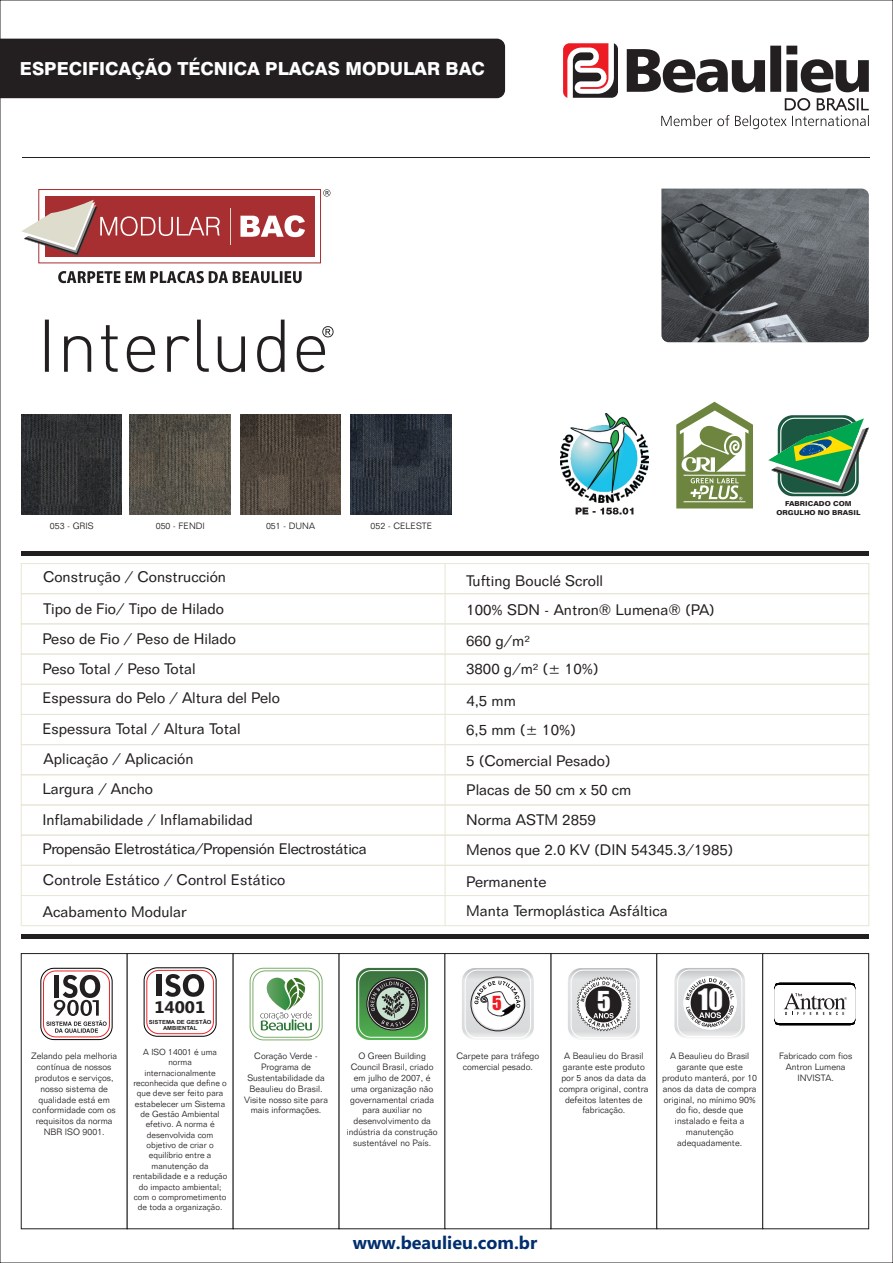
<style>
.page{position:relative;width:893px;height:1263px;background:#fff}
.page>*{position:absolute;margin:0;border:0;box-sizing:border-box;transform-origin:0 0}
.t1{font:27.3px "Impact";color:#fff}
.t2{font:25.35px "Impact";color:#fff}
.t3{font:800 18px "Swiss 721 BT";color:#fff}
.t4{font:700 18px "Ebrima";color:#002e6e}
.t5{font:17.85px "Impact";color:#ed1c24}
.t6{font:700 16.8px "Ebrima";color:#231f20;scale:1.05 1}
.t7{font:15px/30px "Folio BT";color:#231f20}
.t8{font:15px/31px "Folio BT";letter-spacing:-.02em;color:#231f20}
.t9{font:300 9px/10.8px "Folio BT";color:#231f20;text-align:center}
.t10{font:300 8.7px/10.4px "Folio BT";color:#231f20;text-align:center}
.t11{font:700 6.9px/8.2px "Folio BT";color:#231f20;text-align:center}
.t12{font:700 5.7px/6.3px "Arial";color:#231f20;text-align:center;scale:1.05 1}
</style>
<div class="page">
<div style="left:45px;top:196px;width:270px;height:60px;background:#a82f31"></div>
<div style="left:39px;top:189px;width:282px;height:74px;border:1px solid #a82f31"></div>
<svg style="left:240px;top:215px;width:65px;height:22px"></svg>
<hr style="left:231px;top:208px;width:1px;height:37px;background:#dedccc">
<svg style="left:21px;top:200px;width:199px;height:56px"></svg>
<svg style="left:323px;top:189px;width:7px;height:8px"></svg>
<svg style="left:58px;top:271px;width:244px;height:12px"></svg>
<svg style="left:563px;top:43px;width:55px;height:55px"></svg>
<svg style="left:627px;top:46px;width:242px;height:83px"></svg>
<hr style="left:21px;top:552px;width:848px;height:4px;background:#231f20">
<div style="left:21px;top:934px;width:848px;height:5px;background:#231f20"></div>
<hr style="left:445px;top:563px;width:1px;height:363px;background:#e8e6d5">
<div style="left:21px;top:835px;width:848px;height:31px;border:1px solid #e8e6d5"></div>
<div style="left:21px;top:774px;width:848px;height:31px;border:1px solid #e8e6d5"></div>
<div style="left:21px;top:654px;width:848px;height:31px;border:1px solid #e8e6d5"></div>
<div style="left:21px;top:593px;width:848px;height:31px;border:1px solid #e8e6d5"></div>
<div style="left:21px;top:865px;width:848px;height:31px;border:1px solid #e8e6d5"></div>
<div style="left:21px;top:804px;width:848px;height:31px;border:1px solid #e8e6d5"></div>
<div style="left:21px;top:744px;width:848px;height:31px;border:1px solid #e8e6d5"></div>
<div style="left:21px;top:684px;width:848px;height:31px;border:1px solid #e8e6d5"></div>
<div style="left:21px;top:623px;width:848px;height:31px;border:1px solid #e8e6d5"></div>
<div style="left:21px;top:563px;width:848px;height:31px;border:1px solid #e8e6d5"></div>
<div style="left:21px;top:895px;width:848px;height:31px;border:1px solid #e8e6d5"></div>
<div style="left:2px;top:39px;width:503px;height:59px;background:#231f20"></div>
<hr style="left:23px;top:157px;width:847px;height:1px;background:#231f20">
<img style="left:661px;top:189px;width:208px;height:153px">
<img style="left:21px;top:414px;width:101px;height:101px">
<img style="left:130px;top:414px;width:100px;height:101px">
<img style="left:240px;top:414px;width:101px;height:101px">
<img style="left:351px;top:414px;width:100px;height:101px">
<svg style="left:45px;top:320px;width:289px;height:52px"></svg>
<svg style="left:21px;top:953px;width:848px;height:276px"></svg>
<svg style="left:778px;top:415px;width:81px;height:81px"></svg>
<svg style="left:768px;top:418px;width:101px;height:75px"></svg>
<svg style="left:676px;top:402px;width:77px;height:106px"></svg>
<img style="left:560px;top:413px;width:89px;height:89px">
<svg style="left:576px;top:507px;width:57px;height:7px"></svg>
<h3 class="t3" style="left:20px;top:61px;width:467px">ESPECIFICAÇÃO TÉCNICA PLACAS MODULAR BAC</h3>
<p class="t9" style="left:50px;top:521px;width:45px">053 - GRIS</p>
<p class="t9" style="left:156px;top:521px;width:51px">050 - FENDI</p>
<p class="t9" style="left:266px;top:521px;width:51px">051 - DUNA</p>
<p class="t9" style="left:371px;top:521px;width:63px">052 - CELESTE</p>
<h3 class="t7" style="left:43px;top:564px;width:185px">Construção / Construcción</h3>
<h3 class="t7" style="left:42px;top:595px;width:195px">Tipo de Fio/ Tipo de Hilado<br>Peso de Fio / Peso de Hilado<br>Peso Total / Peso Total</h3>
<h3 class="t7" style="left:466px;top:567px;width:139px">Tufting Bouclé Scroll</h3>
<h3 class="t7" style="left:466px;top:596px;width:250px">100% SDN - Antron® Lumena® (PA)</h3>
<h3 class="t7" style="left:466px;top:627px;width:134px;line-height:28.8px">660 g/m²<br>3800 g/m² (± 10%)</h3>
<h3 class="t7" style="left:42px;top:684px;width:239px">Espessura do Pelo / Altura del Pelo</h3>
<h3 class="t7" style="left:466px;top:687px;width:51px">4,5 mm</h3>
<h3 class="t7" style="left:42px;top:714px;width:212px;line-height:30.5px">Espessura Total / Altura Total<br>Aplicação / Aplicación<br>Largura / Ancho<br>Inflamabilidade / Inflamabilidad</h3>
<h3 class="t8" style="left:42px;top:835px;width:326px">Propensão Eletrostática/Propensión Electrostática<br>Controle Estático / Control Estático</h3>
<h3 class="t7" style="left:466px;top:716px;width:269px">6,5 mm (± 10%)<br>5 (Comercial Pesado)<br>Placas de 50 cm x 50 cm<br>Norma ASTM 2859<br>Menos que 2.0 KV (DIN 54345.3/1985)</h3>
<h3 class="t7" style="left:466px;top:868px;width:82px">Permanente</h3>
<h3 class="t7" style="left:43px;top:898px;width:145px">Acabamento Modular</h3>
<h3 class="t7" style="left:466px;top:897px;width:203px">Manta Termoplástica Asfáltica</h3>
<p class="t11" style="left:776px;top:500px;width:85px">FABRICADO COM<br>ORGULHO NO BRASIL</p>
<h1 class="t1" style="left:698px;top:988px;width:27px">10</h1>
<h3 class="t5" style="left:492px;top:995px;width:11px">5</h3>
<h2 class="t2" style="left:597px;top:991px;width:15px">5</h2>
<h3 class="t6" style="left:154px;top:1000px;width:50px">14001</h3>
<p class="t10" style="left:133px;top:1047px;width:96px">A ISO 14001 é uma norma internacionalmente reconhecida que define o que deve ser feito para estabelecer um Sistema de Gestão Ambiental efetivo. A norma é desenvolvida com objetivo de criar o equilíbrio entre a manutenção da rentabilidade e a redução do impacto ambiental; com o comprometimento de toda a organização.</p>
<p class="t12" style="left:149px;top:1019px;width:61px">SISTEMA DE GESTÃO<br>AMBIENTAL</p>
<p class="t9" style="left:31px;top:1052px;width:88px">Zelando pela melhoria contínua de nossos produtos e serviços, nosso sistema de qualidade está em conformidade com os requisitos da norma<br>NBR ISO 9001.</p>
<p class="t9" style="left:347px;top:1052px;width:92px">O Green Building<br>Council Brasil, criado em julho de 2007, é uma organização não governamental criada para auxiliar no desenvolvimento da indústria da construção sustentável no País.</p>
<p class="t9" style="left:456px;top:1052px;width:84px">Carpete para tráfego comercial pesado.</p>
<p class="t9" style="left:244px;top:1052px;width:85px">Coração Verde -<br>Programa de<br>Sustentabilidade da<br>Beaulieu do Brasil.<br>Visite nosso site para mais informações.</p>
<p class="t9" style="left:559px;top:1052px;width:91px">A Beaulieu do Brasil garante este produto por 5 anos da data da compra original, contra defeitos latentes de fabricação.</p>
<p class="t9" style="left:662px;top:1052px;width:96px">A Beaulieu do Brasil garante que este produto manterá, por 10 anos da data de compra original, no mínimo 90% do fio, desde que instalado e feita a manutenção adequadamente.</p>
<h3 class="t4" style="left:353px;top:1236px;width:186px">www.beaulieu.com.br</h3>
<p class="t9" style="left:779px;top:1051px;width:75px">Fabricado com fios<br>Antron Lumena<br>INVISTA.</p>
</div>
